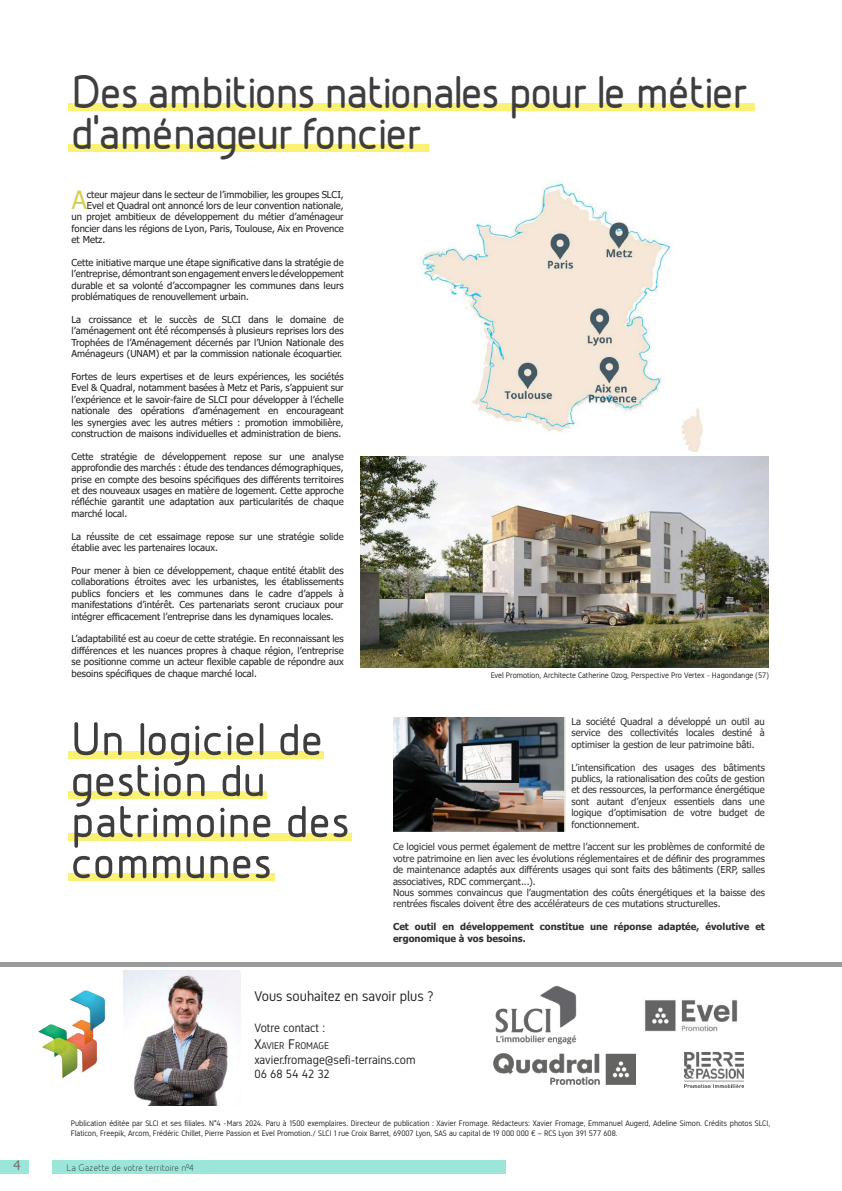
<style>
.page{position:relative;width:842px;height:1191px;background:#fff}
.page>*{position:absolute;margin:0;border:0;box-sizing:border-box;transform-origin:0 0}
.t1{font:500 50px/41px "Designio";letter-spacing:-.03em;color:#3e3e3f}
.t2{font:500 50px/41px "Designio";color:#3e3e3f}
.t3{font:25.2px "Tahoma";color:#d8d055}
.t4{font:14px "Gidole";color:#231f20}
.t5{font:13px "Tahoma";color:#717271}
.t6{font:12px/14.4px "Gidole";color:#231f20}
.t7{font:10px "Designio";color:#231f20}
.t8{font:9.8px "Gidole";color:#231f20}
.t9{font:9.5px/11.4px "Tahoma";color:#231f20;text-align:justify}
.t10{font:9.5px/11.4px "Tahoma";color:#312f30;text-align:justify}
.t11{font:700 9.5px/11.4px "Tahoma";color:#312f30}
.t12{font:8px/9.6px "Gidole";color:#231f20}
.s1{font-size:14px}
</style>
<div class="page">
<div style="left:0;top:1160px;width:28px;height:13px;background:#9be6d9"></div>
<div style="left:52px;top:1160px;width:454px;height:13px;background:#9be6d9"></div>
<img style="left:38px;top:990px;width:67px;height:88px">
<div style="left:68px;top:144px;width:360px;height:7px;background:#fbf175"></div>
<div style="left:68px;top:103px;width:686px;height:8px;background:#fbf175"></div>
<img style="left:420px;top:181px;width:283px;height:270px">
<img style="left:360px;top:456px;width:409px;height:211px">
<hr style="left:0;top:962px;width:842px;height:4px;background:#9a9a9a">
<img style="left:124px;top:971px;width:117px;height:135px">
<img style="left:684px;top:1052px;width:60px;height:35px">
<img style="left:495px;top:985px;width:82px;height:60px">
<div style="left:68px;top:873px;width:207px;height:7px;background:#fbf175"></div>
<div style="left:68px;top:833px;width:284px;height:7px;background:#fbf175"></div>
<div style="left:68px;top:791px;width:199px;height:7px;background:#fbf175"></div>
<div style="left:68px;top:751px;width:256px;height:7px;background:#fbf175"></div>
<img style="left:393px;top:717px;width:173px;height:114px">
<img style="left:645px;top:1000px;width:93px;height:32px">
<img style="left:494px;top:1053px;width:141px;height:31px">
<h1 class="t1" style="left:72px;top:72px;width:678px">Des ambitions nationales pour le métier d’aménageur foncier</h1>
<h2 class="t3" style="left:72px;top:183px;width:17px">A</h2>
<p class="t9" style="left:87px;top:189px;width:258px">cteur majeur dans le secteur de l’immobilier, les groupes SLCI,</p>
<p class="t9" style="left:87px;top:200px;width:258px">Evel et Quadral ont annoncé lors de leur convention nationale,</p>
<p class="t9" style="left:72px;top:212px;width:274px">un projet ambitieux de développement du métier d’aménageur</p>
<p class="t9" style="left:72px;top:223px;width:274px">foncier dans les régions de Lyon, Paris, Toulouse, Aix en Provence</p>
<p class="t9" style="left:72px;top:234px;width:35px">et Metz.</p>
<p class="t9" style="left:72px;top:257px;width:274px">Cette initiative marque une étape significative dans la stratégie de l’entreprise, démontrant son engagement envers le développement durable et sa volonté d’accompagner les communes dans leurs problématiques de renouvellement urbain.</p>
<p class="t9" style="left:72px;top:314px;width:274px">La croissance et le succès de SLCI dans le domaine de l’aménagement ont été récompensés à plusieurs reprises lors des Trophées de l’Aménagement décernés par l’Union Nationale des Aménageurs (UNAM) et par la commission nationale écoquartier.</p>
<p class="t9" style="left:72px;top:371px;width:274px">Fortes de leurs expertises et de leurs expériences, les sociétés Evel &amp; Quadral, notamment basées à Metz et Paris, s’appuient sur l’expérience et le savoir-faire de SLCI pour développer à l’échelle nationale des opérations d’aménagement en encourageant les synergies avec les autres métiers : promotion immobilière, construction de maisons individuelles et administration de biens.</p>
<p class="t9" style="left:72px;top:451px;width:274px">Cette stratégie de développement repose sur une analyse approfondie des marchés : étude des tendances démographiques, prise en compte des besoins spécifiques des différents territoires et des nouveaux usages en matière de logement. Cette approche réfléchie garantit une adaptation aux particularités de chaque marché local.</p>
<p class="t9" style="left:72px;top:531px;width:274px">La réussite de cet essaimage repose sur une stratégie solide établie avec les partenaires locaux.</p>
<p class="t9" style="left:72px;top:565px;width:274px">Pour mener à bien ce développement, chaque entité établit des collaborations étroites avec les urbanistes, les établissements publics fonciers et les communes dans le cadre d’appels à manifestations d’intérêt. Ces partenariats seront cruciaux pour intégrer efficacement l’entreprise dans les dynamiques locales.</p>
<p class="t9" style="left:72px;top:633px;width:274px">L’adaptabilité est au coeur de cette stratégie. En reconnaissant les différences et les nuances propres à chaque région, l’entreprise se positionne comme un acteur flexible capable de répondre aux besoins spécifiques de chaque marché local.</p>
<p class="t12" style="left:491px;top:670px;width:279px">Evel Promotion, Architecte Catherine Ozog, Perspective Pro Vertex - Hagondange (57)</p>
<h1 class="t2" style="left:71px;top:719px;width:280px">Un logiciel de gestion du patrimoine des communes</h1>
<p class="t10" style="left:571px;top:716px;width:195px">La société Quadral a développé un outil au service des collectivités locales destiné à optimiser la gestion de leur patrimoine bâti.</p>
<p class="t10" style="left:571px;top:762px;width:195px">L’intensification des usages des bâtiments publics, la rationalisation des coûts de gestion et des ressources, la performance énergétique sont autant d’enjeux essentiels dans une logique d’optimisation de votre budget de fonctionnement.</p>
<p class="t10" style="left:393px;top:841px;width:373px;text-align:left">Ce logiciel vous permet également de mettre l’accent sur les problèmes de conformité de votre patrimoine en lien avec les évolutions réglementaires et de définir des programmes de maintenance adaptés aux différents usages qui sont faits des bâtiments (ERP, salles associatives, RDC commerçant...).<br>Nous sommes convaincus que l’augmentation des coûts énergétiques et la baisse des rentrées fiscales doivent être des accélérateurs de ces mutations structurelles.</p>
<p class="t11" style="left:393px;top:921px;width:373px">Cet outil en développement constitue une réponse adaptée, évolutive et ergonomique à vos besoins.</p>
<h3 class="t4" style="left:254px;top:988px;width:181px">Vous souhaitez en savoir plus ?</h3>
<p class="t6" style="left:254px;top:1020px;width:72px">Votre contact :</p>
<p class="t8" style="left:254px;top:1040px;width:76px"><span class="s1">X</span>AVIER <span class="s1">F</span>ROMAGE</p>
<p class="t6" style="left:254px;top:1052px;width:163px">xavier.fromage@sefi-terrains.com<br>06 68 54 42 32</p>
<p class="t12" style="left:71px;top:1118px;width:701px">Publication éditée par SLCI et ses filiales. N°4 -Mars 2024. Paru à 1500 exemplaires. Directeur de publication : Xavier Fromage. Rédacteurs: Xavier Fromage, Emmanuel Augerd, Adeline Simon. Crédits photos SLCI,<br>Flaticon, Freepik, Arcom, Frédéric Chillet, Pierre Passion et Evel Promotion./ SLCI 1 rue Croix Barret, 69007 Lyon, SAS au capital de 19 000 000 € – RCS Lyon 391 577 608.</p>
<h3 class="t5" style="left:14px;top:1156px;width:9px">4</h3>
<p class="t7" style="left:66px;top:1162px;width:129px">La Gazette de votre territoire n°4</p>
</div>
